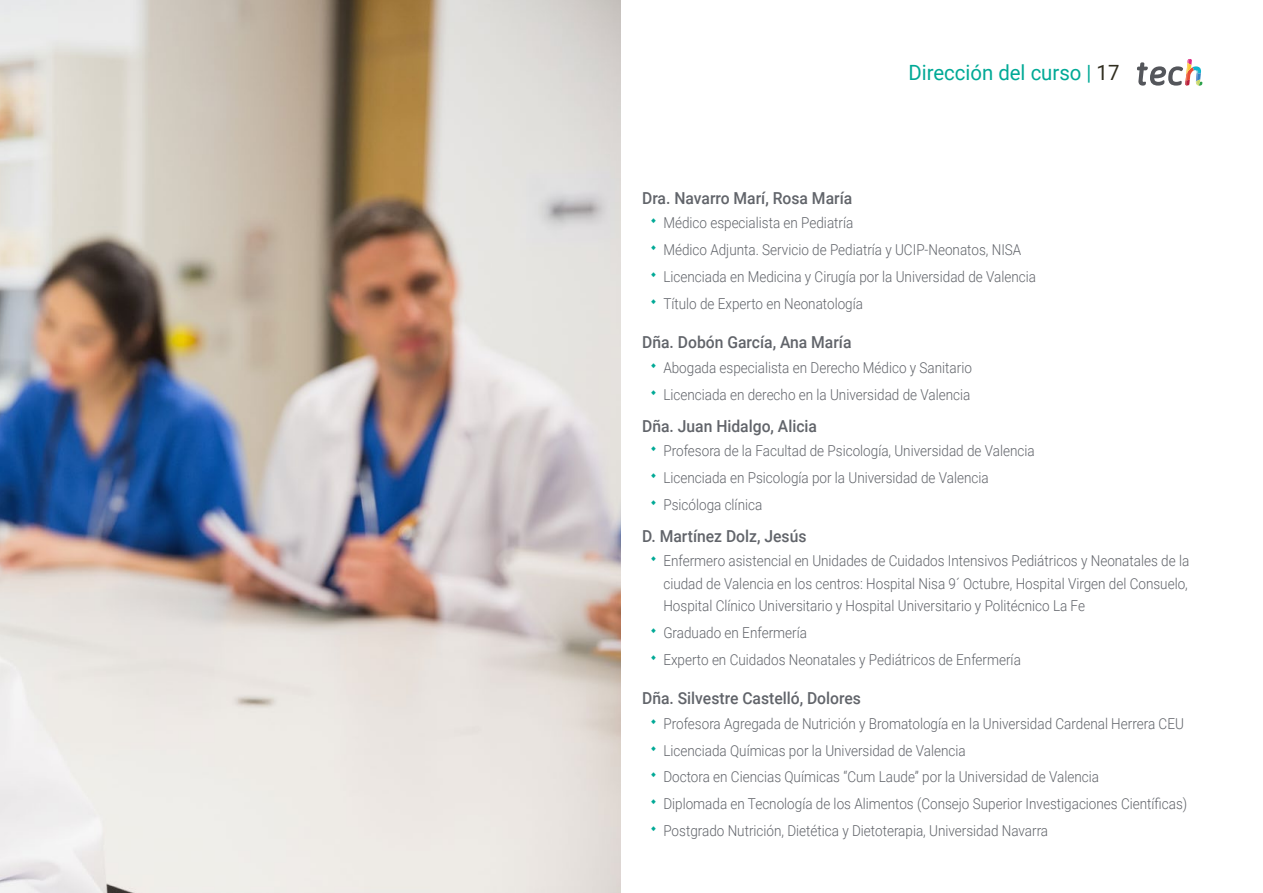
<style>
.page{position:relative;width:1263px;height:893px;background:#fff}
.page>*{position:absolute;margin:0;border:0;box-sizing:border-box;transform-origin:0 0}
.t1{font:21px "Roboto";color:#00a996}
.t2{font:500 16.5px "Roboto";color:#61646a;scale:.95 1}
.t3{font:300 15px/26.7px "Roboto";color:#61646a;scale:.9 1}
.s1{color:#312e20}
</style>
<div class="page">
<svg style="left:1137px;top:59px;width:65px;height:27px"></svg>
<img style="left:0;top:0;width:621px;height:893px">
<h1 class="t1" style="left:908px;top:57px;width:213px">Dirección del curso | <span class="s1">17</span></h1>
<p class="t2" style="left:642px;top:186px;width:223px">Dra. Navarro Marí, Rosa María</p>
<p class="t3" style="left:663px;top:209px;width:415px">Médico especialista en Pediatría<br>Médico Adjunta. Servicio de Pediatría y UCIP-Neonatos, NISA Licenciada en Medicina y Cirugía por la Universidad de Valencia Título de Experto en Neonatología</p>
<p class="t2" style="left:642px;top:331px;width:222px">Dña. Dobón García, Ana María</p>
<p class="t3" style="left:663px;top:353px;width:344px">Abogada especialista en Derecho Médico y Sanitario<br>Licenciada en derecho en la Universidad de Valencia</p>
<p class="t2" style="left:642px;top:414px;width:186px">Dña. Juan Hidalgo, Alicia</p>
<p class="t3" style="left:663px;top:437px;width:414px">Profesora de la Facultad de Psicología, Universidad de Valencia<br>Licenciada en Psicología por la Universidad de Valencia<br>Psicóloga clínica</p>
<p class="t2" style="left:642px;top:524px;width:174px">D. Martínez Dolz, Jesús</p>
<p class="t3" style="left:663px;top:549px;width:586px;line-height:22.5px;text-align:justify">Enfermero asistencial en Unidades de Cuidados Intensivos Pediátricos y Neonatales de la ciudad de Valencia en los centros: Hospital Nisa 9´ Octubre, Hospital Virgen del Consuelo, Hospital Clínico Universitario y Hospital Universitario y Politécnico La Fe</p>
<p class="t3" style="left:663px;top:619px;width:399px">Graduado en Enfermería<br>Experto en Cuidados Neonatales y Pediátricos de Enfermería</p>
<p class="t2" style="left:642px;top:687px;width:232px">Dña. Silvestre Castelló, Dolores</p>
<p class="t3" style="left:663px;top:710px;width:583px">Profesora Agregada de Nutrición y Bromatología en la Universidad Cardenal Herrera CEU Licenciada Químicas por la Universidad de Valencia<br>Doctora en Ciencias Químicas “Cum Laude” por la Universidad de Valencia<br>Diplomada en Tecnología de los Alimentos (Consejo Superior Investigaciones Científicas)<br>Postgrado Nutrición, Dietética y Dietoterapia, Universidad Navarra</p>
</div>
